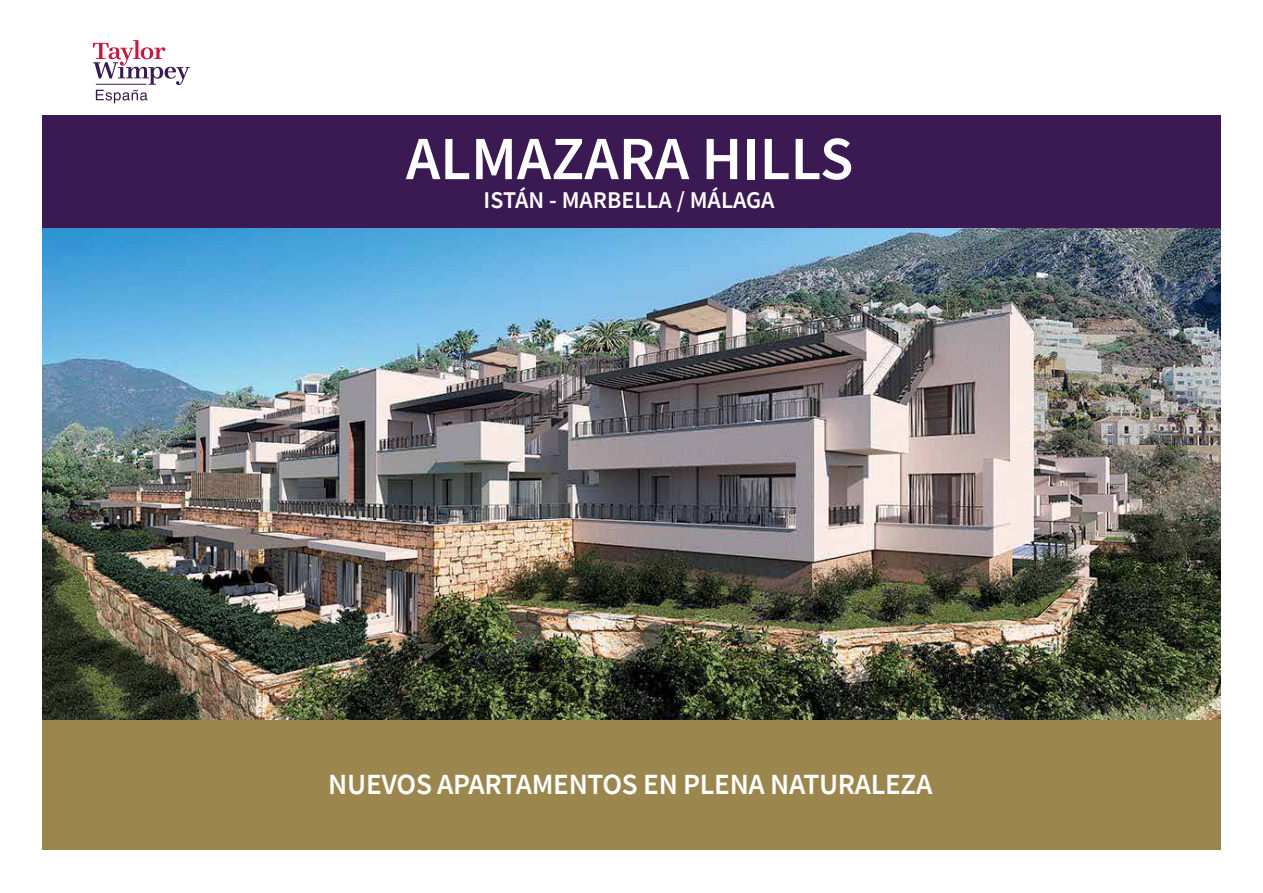
<style>
.page{position:relative;width:1263px;height:893px;background:#fff}
.page>*{position:absolute;margin:0;border:0;box-sizing:border-box;transform-origin:0 0}
.t1{font:600 61.5px "Source Sans Pro";color:#fff}
.t2{font:600 29.25px "Source Sans Pro";letter-spacing:-.01em;color:#fff}
.t3{font:600 24px "Source Sans Pro";color:#fff}
</style>
<div class="page">
<img style="left:42px;top:228px;width:1178px;height:492px">
<div style="left:42px;top:720px;width:1178px;height:129px;background:#9b874e"></div>
<div style="left:42px;top:116px;width:1178px;height:112px;background:#3b1953"></div>
<svg style="left:93px;top:40px;width:97px;height:63px"></svg>
<h1 class="t1" style="left:406px;top:118px;width:449px">ALMAZARA HILLS</h1>
<p class="t3" style="left:484px;top:184px;width:292px">ISTÁN - MARBELLA / MÁLAGA</p>
<p class="t2" style="left:328px;top:765px;width:606px">NUEVOS APARTAMENTOS EN PLENA NATURALEZA</p>
</div>
